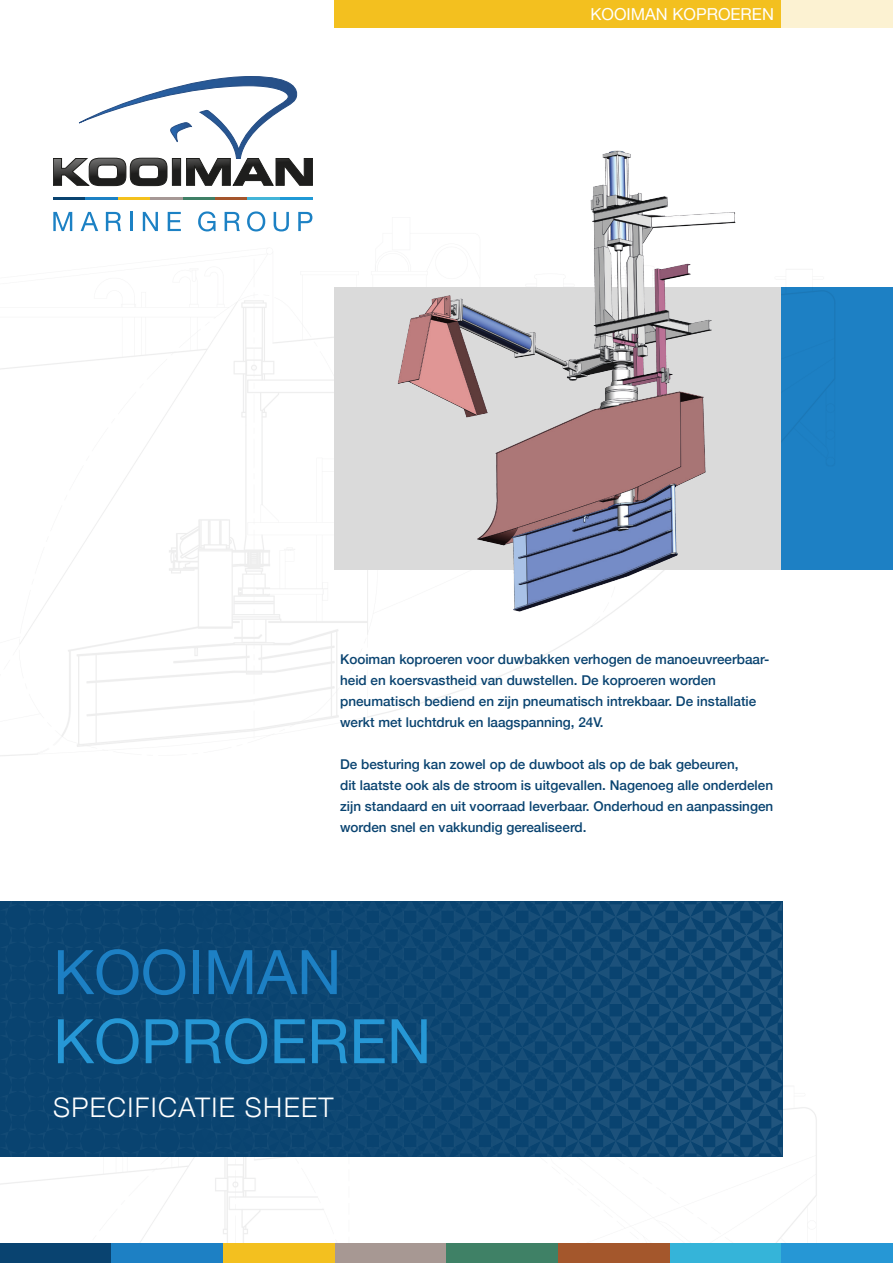
<style>
.page{position:relative;width:893px;height:1263px;background:#fff}
.page>*{position:absolute;margin:0;border:0;box-sizing:border-box;transform-origin:0 0}
.t1{font:61.5px "Helvetica Neue";color:#2697d5}
.t2{font:61.5px "Helvetica Neue";color:#1d80c4}
.t3{font:300 27px "Helvetica Neue";letter-spacing:.05em;color:#fff}
.t4{font:16.5px "Helvetica Neue";color:#fff}
.t5{font:500 13.5px/21px "Helvetica Neue";color:#094370}
</style>
<div class="page">
<img style="left:0;top:0;width:893px;height:1244px">
<div style="left:0;top:901px;width:782px;height:256px;background:linear-gradient(to right,#084270,#144b76)"></div>
<div style="left:0;top:1244px;width:112px;height:19px;background:#094370"></div>
<div style="left:112px;top:1244px;width:111px;height:19px;background:#1d80c4"></div>
<div style="left:223px;top:1244px;width:112px;height:19px;background:#f3c01f"></div>
<div style="left:335px;top:1244px;width:111px;height:19px;background:#a79893"></div>
<div style="left:446px;top:1244px;width:112px;height:19px;background:#3f8166"></div>
<div style="left:558px;top:1244px;width:112px;height:19px;background:#a4572c"></div>
<div style="left:670px;top:1244px;width:111px;height:19px;background:#35b4d9"></div>
<div style="left:781px;top:1244px;width:112px;height:19px;background:#2697d5"></div>
<svg style="left:0;top:901px;width:782px;height:28px;background:#0d4672"></svg>
<div style="left:335px;top:287px;width:446px;height:283px;background:#dadada"></div>
<img style="left:394px;top:147px;width:345px;height:469px">
<div style="left:335px;top:0;width:558px;height:28px;background:#f3c01f"></div>
<div style="left:781px;top:0;width:112px;height:28px;background:#fcf2d2"></div>
<svg style="left:53px;top:212px;width:19px;height:19px"></svg>
<svg style="left:81px;top:212px;width:17px;height:19px"></svg>
<svg style="left:106px;top:212px;width:15px;height:19px"></svg>
<hr style="left:130px;top:212px;width:3px;height:19px;background:#1c81c4">
<svg style="left:143px;top:212px;width:15px;height:19px"></svg>
<svg style="left:168px;top:212px;width:13px;height:19px"></svg>
<svg style="left:198px;top:211px;width:18px;height:20px"></svg>
<svg style="left:225px;top:212px;width:15px;height:19px"></svg>
<svg style="left:247px;top:211px;width:18px;height:20px"></svg>
<svg style="left:274px;top:212px;width:15px;height:19px"></svg>
<svg style="left:298px;top:212px;width:14px;height:19px"></svg>
<hr style="left:53px;top:197px;width:33px;height:3px;background:#094370">
<hr style="left:86px;top:197px;width:32px;height:3px;background:#1c81c4">
<hr style="left:118px;top:197px;width:32px;height:3px;background:#f4c11d">
<hr style="left:150px;top:197px;width:33px;height:3px;background:#a69895">
<hr style="left:183px;top:197px;width:32px;height:3px;background:#3f8066">
<hr style="left:215px;top:197px;width:33px;height:3px;background:#a4552c">
<hr style="left:248px;top:197px;width:32px;height:3px;background:#43b5d8">
<hr style="left:280px;top:197px;width:32px;height:3px;background:#1f99d6">
<svg style="left:53px;top:76px;width:260px;height:110px"></svg>
<p class="t4" style="left:590px;top:2px;width:185px">KOOIMAN KOPROEREN</p>
<p class="t5" style="left:340px;top:647px;width:431px">Kooiman koproeren voor duwbakken verhogen de manoeuvreerbaar&shy;heid en koersvastheid van duwstellen. De koproeren worden pneumatisch bediend en zijn pneumatisch intrekbaar. De installatie werkt met luchtdruk en laagspanning, 24V.</p>
<p class="t5" style="left:340px;top:752px;width:435px">De besturing kan zowel op de duwboot als op de bak gebeuren,<br>dit laatste ook als de stroom is uitgevallen. Nagenoeg alle onderdelen zijn standaard en uit voorraad leverbaar. Onderhoud en aanpassingen</p>
<p class="t5" style="left:340px;top:815px;width:248px">worden snel en vakkundig gerealiseerd.</p>
<p class="t2" style="left:53px;top:928px;width:290px">KOOIMAN</p>
<p class="t1" style="left:53px;top:997px;width:380px">KOPROEREN</p>
<p class="t3" style="left:53px;top:1086px;width:282px">SPECIFICATIE SHEET</p>
</div>
